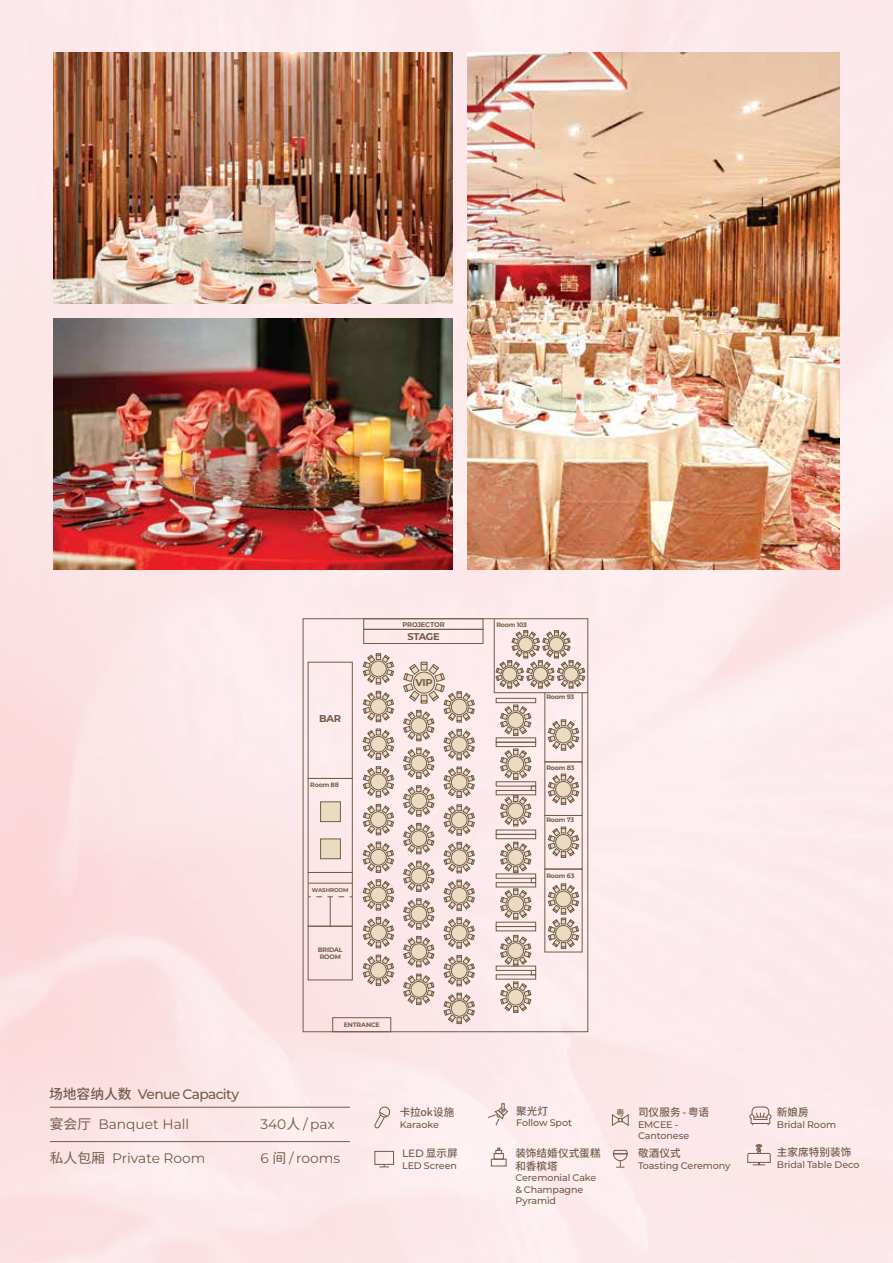
<style>
.page{position:relative;width:893px;height:1263px;background:#fff}
.page>*{position:absolute;margin:0;border:0;box-sizing:border-box;transform-origin:0 0}
.t1{font:13.8px "Montserrat";color:#735c49}
.t2{font:500 13.8px "Montserrat";letter-spacing:-.05em;color:#735c49}
.t3{font:500 10.65px/12.8px "Noto Sans SC";color:#735c49}
.t4{font:500 10.65px "Montserrat";color:#735c49}
.t5{font:500 10.65px "Noto Sans TC";color:#735c49}
.t6{font:700 9.9px "Montserrat";letter-spacing:-.025em;color:#735c49}
.t7{font:700 9.75px "Montserrat";letter-spacing:-.04em;color:#735c49}
.t8{font:500 9.6px/11.4px "Montserrat";letter-spacing:-.01em;color:#735c49}
.t9{font:500 8.55px "Noto Sans SC";color:#735c49}
.t10{font:700 6.75px "Montserrat";letter-spacing:-.03em;color:#735c49}
.t11{font:700 6.3px/7.6px "Montserrat";letter-spacing:-.025em;color:#735c49}
.t12{font:700 5.55px "Montserrat";letter-spacing:-.025em;color:#735c49}
.s1{font-family:"Noto Sans SC"}
</style>
<div class="page">
<img style="left:0;top:0;width:893px;height:1263px">
<img style="left:467px;top:53px;width:372px;height:516px">
<img style="left:54px;top:53px;width:399px;height:250px">
<img style="left:54px;top:319px;width:399px;height:250px">
<hr style="left:50px;top:1141px;width:300px;height:1px;background:#735c49">
<hr style="left:50px;top:1106px;width:300px;height:1px;background:#735c49">
<svg style="left:613px;top:1149px;width:15px;height:19px"></svg>
<svg style="left:749px;top:1106px;width:22px;height:20px"></svg>
<div style="left:491px;top:1159px;width:15px;height:7px;border:1px solid #735c49"></div>
<div style="left:494px;top:1153px;width:10px;height:6px;border:1px solid #735c49"></div>
<svg style="left:496px;top:1148px;width:6px;height:6px"></svg>
<svg style="left:612px;top:1114px;width:17px;height:12px"></svg>
<svg style="left:374px;top:1106px;width:16px;height:22px"></svg>
<svg style="left:487px;top:1103px;width:21px;height:23px"></svg>
<svg style="left:747px;top:1144px;width:24px;height:21px"></svg>
<div style="left:375px;top:1151px;width:19px;height:13px;border:1px solid #735c49"></div>
<svg style="left:379px;top:1164px;width:10px;height:3px"></svg>
<div style="left:496px;top:698px;width:40px;height:5px;border:1px solid #735c49"></div>
<div style="left:496px;top:737px;width:40px;height:5px;border:1px solid #735c49"></div>
<div style="left:496px;top:742px;width:40px;height:5px;border:1px solid #735c49"></div>
<div style="left:496px;top:834px;width:40px;height:5px;border:1px solid #735c49"></div>
<div style="left:496px;top:922px;width:40px;height:5px;border:1px solid #735c49"></div>
<div style="left:496px;top:926px;width:40px;height:5px;border:1px solid #735c49"></div>
<div style="left:496px;top:781px;width:40px;height:5px;border:1px solid #735c49"></div>
<div style="left:496px;top:790px;width:40px;height:5px;border:1px solid #735c49"></div>
<div style="left:496px;top:873px;width:40px;height:5px;border:1px solid #735c49"></div>
<div style="left:496px;top:882px;width:40px;height:5px;border:1px solid #735c49"></div>
<div style="left:496px;top:966px;width:40px;height:4px;border:1px solid #735c49"></div>
<div style="left:308px;top:662px;width:45px;height:117px;border:1px solid #735c49"></div>
<div style="left:308px;top:778px;width:45px;height:95px;border:1px solid #735c49"></div>
<div style="left:308px;top:872px;width:45px;height:54px;border:1px solid #735c49"></div>
<div style="left:308px;top:926px;width:45px;height:54px;border:1px solid #735c49"></div>
<div style="left:363px;top:629px;width:120px;height:15px;border:1px solid #735c49"></div>
<hr style="left:308px;top:883px;width:44px;height:1px;background:#735c49">
<svg style="left:308px;top:896px;width:36px;height:30px"></svg>
<svg style="left:500px;top:749px;width:31px;height:30px"></svg>
<svg style="left:500px;top:786px;width:36px;height:40px"></svg>
<svg style="left:500px;top:842px;width:36px;height:77px;background:#d3c0b6"></svg>
<svg style="left:500px;top:935px;width:36px;height:40px"></svg>
<svg style="left:500px;top:982px;width:31px;height:30px"></svg>
<svg style="left:363px;top:653px;width:31px;height:31px"></svg>
<svg style="left:363px;top:691px;width:31px;height:31px"></svg>
<svg style="left:363px;top:729px;width:31px;height:30px"></svg>
<svg style="left:363px;top:766px;width:31px;height:31px"></svg>
<svg style="left:363px;top:804px;width:31px;height:31px"></svg>
<svg style="left:363px;top:842px;width:31px;height:30px"></svg>
<svg style="left:363px;top:879px;width:31px;height:31px"></svg>
<svg style="left:363px;top:917px;width:31px;height:31px"></svg>
<svg style="left:363px;top:955px;width:31px;height:31px"></svg>
<svg style="left:500px;top:705px;width:31px;height:31px"></svg>
<svg style="left:548px;top:719px;width:31px;height:31px"></svg>
<svg style="left:548px;top:774px;width:31px;height:30px"></svg>
<svg style="left:548px;top:827px;width:31px;height:30px"></svg>
<svg style="left:548px;top:883px;width:31px;height:65px;background:#cebcaf"></svg>
<svg style="left:403px;top:662px;width:72px;height:362px;background:#d9c5be"></svg>
<div style="left:320px;top:839px;width:21px;height:20px;background:#ebdcc1;border:1px solid #735c49"></div>
<div style="left:320px;top:801px;width:21px;height:21px;background:#ebdcc1;border:1px solid #735c49"></div>
<svg style="left:494px;top:618px;width:94px;height:75px;background:#d9c7bf"></svg>
<div style="left:332px;top:1017px;width:59px;height:15px;border:1px solid #735c49"></div>
<p class="t6" style="left:319px;top:711px;width:23px">BAR</p>
<p class="t11" style="left:310px;top:781px;width:30px">Room 88</p>
<p class="t10" style="left:402px;top:620px;width:44px">PROJECTOR</p>
<p class="t7" style="left:408px;top:629px;width:34px">STAGE</p>
<p class="t6" style="left:415px;top:675px;width:19px">VIP</p>
<p class="t12" style="left:312px;top:885px;width:38px">WASHROOM</p>
<p class="t11" style="left:318px;top:945px;width:26px">BRIDAL<br>ROOM</p>
<p class="t11" style="left:344px;top:1020px;width:38px">ENTRANCE</p>
<h1 class="t2" style="left:49px;top:1084px;width:192px"><span class="s1">场地容纳人数</span> Venue Capacity</h1>
<h1 class="t1" style="left:50px;top:1115px;width:141px"><span class="s1">宴会厅</span> Banquet Hall</h1>
<h1 class="t1" style="left:260px;top:1115px;width:76px">340<span class="s1">人</span> / pax</h1>
<h1 class="t1" style="left:50px;top:1148px;width:157px"><span class="s1">私人包厢</span> Private Room</h1>
<h1 class="t1" style="left:260px;top:1148px;width:81px">6 <span class="s1">间</span> / rooms</h1>
<p class="t3" style="left:400px;top:1106px;width:56px">卡拉ok设施</p>
<p class="t8" style="left:400px;top:1118px;width:41px">Karaoke</p>
<p class="t4" style="left:402px;top:1146px;width:57px">LED <span class="s1">显示屏</span></p>
<p class="t8" style="left:402px;top:1159px;width:56px">LED Screen</p>
<p class="t11" style="left:496px;top:621px;width:32px">Room 103</p>
<p class="t11" style="left:546px;top:693px;width:29px">Room 93</p>
<p class="t11" style="left:546px;top:763px;width:30px">Room 83</p>
<p class="t11" style="left:546px;top:816px;width:29px">Room 73</p>
<p class="t11" style="left:546px;top:872px;width:30px">Room 63</p>
<p class="t3" style="left:516px;top:1105px;width:33px">聚光灯</p>
<p class="t8" style="left:516px;top:1117px;width:57px">Follow Spot</p>
<p class="t3" style="left:515px;top:1147px;width:87px">装饰结婚仪式蛋糕和香槟塔</p>
<p class="t8" style="left:515px;top:1172px;width:83px">Ceremonial Cake &amp; Champagne<br>Pyramid</p>
<p class="t9" style="left:616px;top:1108px;width:10px">粤</p>
<p class="t3" style="left:638px;top:1106px;width:72px">司仪服务 - 粤语</p>
<p class="t8" style="left:638px;top:1118px;width:53px">EMCEE -<br>Cantonese</p>
<p class="t3" style="left:638px;top:1147px;width:44px">敬酒仪式</p>
<p class="t8" style="left:638px;top:1159px;width:94px">Toasting Ceremony</p>
<p class="t5" style="left:777px;top:1106px;width:34px">新娘房</p>
<p class="t8" style="left:777px;top:1118px;width:61px">Bridal Room</p>
<p class="t3" style="left:777px;top:1146px;width:76px">主家席特别装饰</p>
<p class="t8" style="left:777px;top:1158px;width:84px">Bridal Table Deco</p>
</div>
